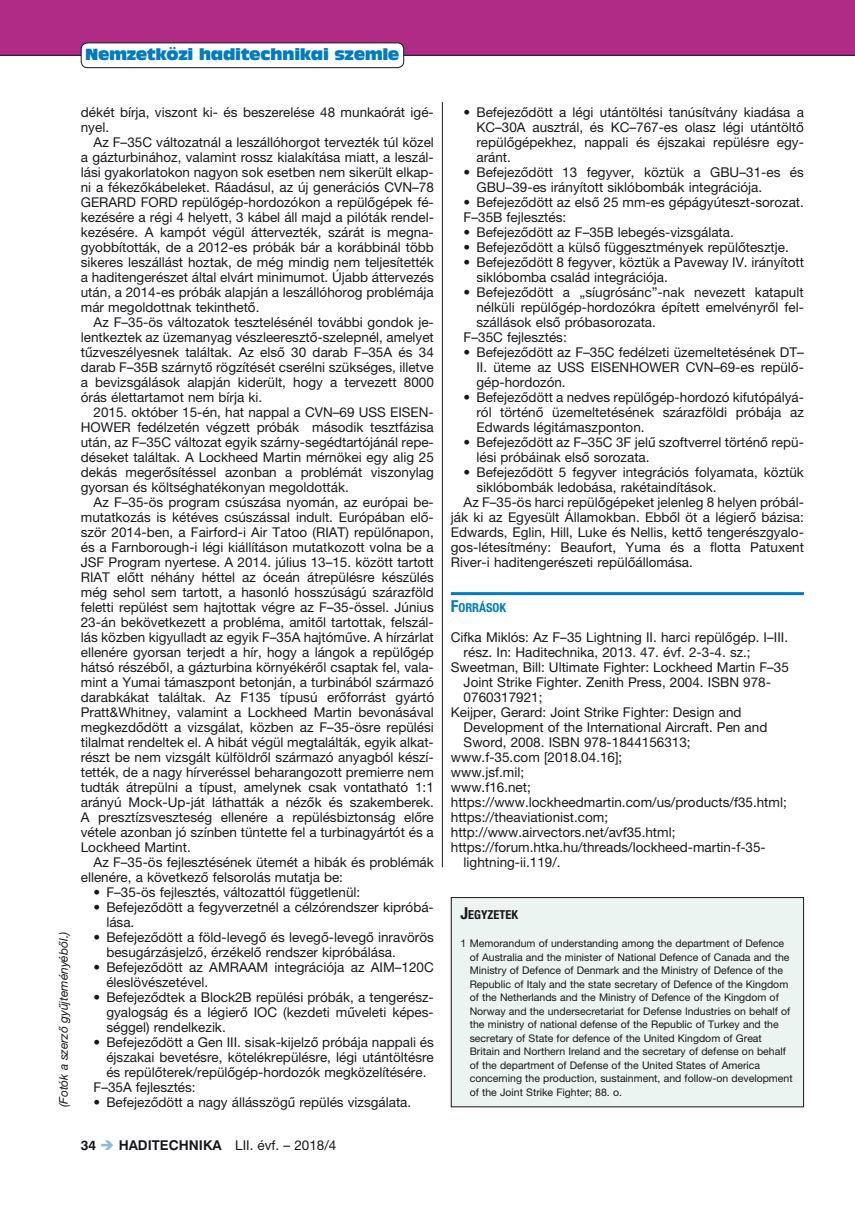
<style>
.page{position:relative;width:855px;height:1212px;background:#fff}
.page>*{position:absolute;margin:0;border:0;box-sizing:border-box;transform-origin:0 0}
.t1{font:15px "Antique Olive Compact";letter-spacing:-.02em;color:#007bc1}
.t2{font:13.5px/15px "Helvetica Neue LT Pro";color:#1a171c}
.t3{font:700 condensed 12.3px "Helvetica Neue LT Pro";color:#1a171c}
.t4{font:700 condensed 12.3px "Helvetica Neue LT Pro";color:#007bc1}
.t5{font:italic 12px "Helvetica Neue LT Pro";color:#1a171c}
.t6{font:10.5px/13.5px "Helvetica Neue LT Pro";color:#1a171c}
.s1{font-family:"Swiss 721 HU Bold"}
.s2{color:#88b9df}
.s3{font-size:16.5px}
</style>
<div class="page">
<div style="left:0;top:0;width:855px;height:55px;background:#af2b85"></div>
<hr style="left:0;top:55px;width:855px;height:1px;background:#1a171c">
<div style="left:81px;top:43px;width:323px;height:25px;background:#fff;border-radius:6px"></div>
<div style="left:81px;top:43px;width:323px;height:25px;border:1px solid #1a171c;border-radius:6px"></div>
<hr style="left:451px;top:592px;width:353px;height:3px;background:#007bc1">
<div style="left:451px;top:897px;width:352px;height:210px;background:#ecf4f1"></div>
<div style="left:451px;top:897px;width:353px;height:210px;border:1px solid #1a171c"></div>
<hr style="left:442px;top:102px;width:1px;height:765px;background:#1a171c">
<p class="t1" style="left:85px;top:44px;width:316px">Nemzetközi haditechnikai szemle</p>
<p class="t5" style="left:56px;top:1107px;width:178px;rotate:-90deg">(Fotók a szerző gyűjteményéből.)</p>
<p class="t2" style="left:81px;top:105px;width:354px">dékét bírja, viszont ki- és beszerelése 48 munkaórát igé&shy;nyel.</p>
<p class="t2" style="left:81px;top:135px;width:354px;text-align:justify;text-indent:13px">Az F–35C változatnál a leszállóhorgot tervezték túl közel a gázturbinához, valamint rossz kialakítása miatt, a leszál&shy;lási gyakorlatokon nagyon sok esetben nem sikerült elkap&shy;ni a fékezőkábeleket. Ráadásul, az új generációs CVN–78<br>GERARD FORD repülőgép-hordozókon a repülőgépek fé&shy;kezésére a régi 4 helyett, 3 kábel áll majd a pilóták rendel&shy;kezésére. A kampót végül áttervezték, szárát is megna&shy;gyobbították, de a 2012-es próbák bár a korábbinál több sikeres leszállást hoztak, de még mindig nem teljesítették a haditengerészet által elvárt minimumot. Újabb áttervezés után, a 2014-es próbák alapján a leszállóhorog problémája már megoldottnak tekinthető.</p>
<p class="t2" style="left:81px;top:315px;width:354px;text-align:justify;text-indent:13px">Az F–35-ös változatok tesztelésénél további gondok je&shy;lentkeztek az üzemanyag vészleeresztő-szelepnél, amelyet tűzveszélyesnek találtak. Az első 30 darab F–35A és 34 darab F–35B szárnytő rögzítését cserélni szükséges, illetve a bevizsgálások alapján kiderült, hogy a tervezett 8000 órás élettartamot nem bírja ki.</p>
<p class="t2" style="left:81px;top:405px;width:354px;text-align:justify;text-indent:13px">2015. október 15-én, hat nappal a CVN–69 USS EISEN-HOWER fedélzetén végzett próbák második tesztfázisa után, az F–35C változat egyik szárny-segédtartójánál repe&shy;déseket találtak. A Lockheed Martin mérnökei egy alig 25 dekás megerősítéssel azonban a problémát viszonylag gyorsan és költséghatékonyan megoldották.</p>
<p class="t2" style="left:81px;top:495px;width:355px;text-align:justify;text-indent:13px">Az F–35-ös program csúszása nyomán, az európai be&shy;mutatkozás is kétéves csúszással indult. Európában elő&shy;ször 2014-ben, a Fairford-i Air Tatoo (RIAT) repülőnapon, és a Farnborough-i légi kiállításon mutatkozott volna be a JSF Program nyertese. A 2014. július 13–15. között tartott RIAT előtt néhány héttel az óceán átrepülésre készülés még sehol sem tartott, a hasonló hosszúságú szárazföld feletti repülést sem hajtottak végre az F–35-össel. Június 23-án bekövetkezett a probléma, amitől tartottak, felszál&shy;lás közben kigyulladt az egyik F–35A hajtóműve. A hírzárlat ellenére gyorsan terjedt a hír, hogy a lángok a repülőgép hátsó részéből, a gázturbina környékéről csaptak fel, vala&shy;mint a Yumai támaszpont betonján, a turbinából származó darabkákat találtak. Az F135 típusú erőforrást gyártó Pratt&amp;Whitney, valamint a Lockheed Martin bevonásával megkezdődött a vizsgálat, közben az F–35-ösre repülési tilalmat rendeltek el. A hibát végül megtalálták, egyik alkat&shy;részt be nem vizsgált külföldről származó anyagból készí&shy;tették, de a nagy hírveréssel beharangozott premierre nem tudták átrepülni a típust, amelynek csak vontatható 1:1 arányú Mock-Up-ját láthatták a nézők és szakemberek.<br>A presztízsveszteség ellenére a repülésbiztonság előre vétele azonban jó színben tüntette fel a turbinagyártót és a Lockheed Martint.</p>
<p class="t2" style="left:81px;top:854px;width:354px;text-indent:13px">Az F–35-ös fejlesztésének ütemét a hibák és problémák ellenére, a következő felsorolás mutatja be:</p>
<p class="t2" style="left:94px;top:884px;width:268px">• F–35-ös fejlesztés, változattól függetlenül:</p>
<p class="t2" style="left:106px;top:899px;width:329px;text-indent:-13px">• Befejeződött a fegyverzetnél a célzórendszer kipróbá&shy;lása.</p>
<p class="t2" style="left:106px;top:929px;width:329px;text-indent:-13px">• Befejeződött a föld-levegő és levegő-levegő inravörös besugárzásjelző, érzékelő rendszer kipróbálása.</p>
<p class="t2" style="left:106px;top:959px;width:329px;text-indent:-13px">• Befejeződött az AMRAAM integrációja az AIM–120C éleslövészetével.</p>
<p class="t2" style="left:106px;top:989px;width:329px;text-align:justify;text-indent:-13px">• Befejeződtek a Block2B repülési próbák, a tengerész&shy;gyalogság és a légierő IOC (kezdeti műveleti képes&shy;séggel) rendelkezik.</p>
<p class="t2" style="left:94px;top:1034px;width:342px">• Befejeződött a Gen III. sisak-kijelző próbája nappali és</p>
<p class="t2" style="left:106px;top:1049px;width:329px">éjszakai bevetésre, kötelékrepülésre, légi utántöltésre</p>
<p class="t2" style="left:106px;top:1064px;width:322px">és repülőterek/repülőgép-hordozók megközelítésére.</p>
<p class="t2" style="left:94px;top:1079px;width:104px">F–35A fejlesztés:</p>
<p class="t2" style="left:94px;top:1094px;width:319px">• Befejeződött a nagy állásszögű repülés vizsgálata.</p>
<p class="t2" style="left:81px;top:1137px;width:257px"><span class="s1">34</span> <span class="s2">➔</span> <span class="s1">HADITECHNIKA</span> LII. évf. – 2018/4</p>
<p class="t2" style="left:476px;top:105px;width:329px;text-align:justify;text-indent:-13px">• Befejeződött a légi utántöltési tanúsítvány kiadása a KC–30A ausztrál, és KC–767-es olasz légi utántöltő repülőgépekhez, nappali és éjszakai repülésre egy&shy;aránt.</p>
<p class="t2" style="left:476px;top:165px;width:329px;text-indent:-13px">• Befejeződött 13 fegyver, köztük a GBU–31-es és<br>GBU–39-es irányított siklóbombák integrációja.</p>
<p class="t2" style="left:463px;top:195px;width:342px">• Befejeződött az első 25 mm-es gépágyúteszt-sorozat.<br>F–35B fejlesztés:</p>
<p class="t2" style="left:463px;top:225px;width:272px">• Befejeződött az F–35B lebegés-vizsgálata.</p>
<p class="t2" style="left:463px;top:240px;width:327px">• Befejeződött a külső függesztmények repülőtesztje.</p>
<p class="t2" style="left:476px;top:255px;width:329px;text-indent:-13px">• Befejeződött 8 fegyver, köztük a Paveway IV. irányított siklóbomba család integrációja.</p>
<p class="t2" style="left:463px;top:285px;width:341px">• Befejeződött a „síugrósánc”-nak nevezett katapult</p>
<p class="t2" style="left:476px;top:300px;width:329px">nélküli repülőgép-hordozókra épített emelvényről fel-</p>
<p class="t2" style="left:476px;top:315px;width:181px">szállások első próbasorozata.</p>
<p class="t2" style="left:463px;top:330px;width:105px">F–35C fejlesztés:</p>
<p class="t2" style="left:476px;top:345px;width:329px;text-align:justify;text-indent:-13px">• Befejeződött az F–35C fedélzeti üzemeltetésének DT– II. üteme az USS EISENHOWER CVN–69-es repülő&shy;gép-hordozón.</p>
<p class="t2" style="left:476px;top:390px;width:329px;text-align:justify;text-indent:-13px">• Befejeződött a nedves repülőgép-hordozó kifutópályá&shy;ról történő üzemeltetésének szárazföldi próbája az Edwards légitámaszponton.</p>
<p class="t2" style="left:476px;top:435px;width:329px;text-indent:-13px">• Befejeződött az F–35C 3F jelű szoftverrel történő repü&shy;lési próbáinak első sorozata.</p>
<p class="t2" style="left:463px;top:465px;width:342px">• Befejeződött 5 fegyver integrációs folyamata, köztük</p>
<p class="t2" style="left:476px;top:480px;width:242px">siklóbombák ledobása, rakétaindítások.</p>
<p class="t2" style="left:463px;top:495px;width:342px">Az F–35-ös harci repülőgépeket jelenleg 8 helyen próbál-</p>
<p class="t2" style="left:451px;top:510px;width:354px">ják ki az Egyesült Államokban. Ebből öt a légierő bázisa:</p>
<p class="t2" style="left:451px;top:525px;width:354px">Edwards, Eglin, Hill, Luke és Nellis, kettő tengerészgyalo-</p>
<p class="t2" style="left:451px;top:540px;width:355px">gos-létesítmény: Beaufort, Yuma és a flotta Patuxent</p>
<p class="t2" style="left:451px;top:555px;width:244px">River-i haditengerészeti repülőállomása.</p>
<p class="t4" style="left:451px;top:600px;width:57px"><span class="s3">F</span>ORRÁSOK</p>
<p class="t2" style="left:451px;top:630px;width:339px">Cifka Miklós: Az F–35 Lightning II. harci repülőgép. I–III.</p>
<p class="t2" style="left:463px;top:645px;width:288px">rész. In: Haditechnika, 2013. 47. évf. 2-3-4. sz.;</p>
<p class="t2" style="left:451px;top:660px;width:339px">Sweetman, Bill: Ultimate Fighter: Lockheed Martin F–35</p>
<p class="t2" style="left:463px;top:675px;width:309px">Joint Strike Fighter. Zenith Press, 2004. ISBN 978-</p>
<p class="t2" style="left:463px;top:690px;width:80px">0760317921;</p>
<p class="t2" style="left:451px;top:705px;width:292px">Keijper, Gerard: Joint Strike Fighter: Design and</p>
<p class="t2" style="left:463px;top:720px;width:305px">Development of the International Aircraft. Pen and</p>
<p class="t2" style="left:463px;top:735px;width:228px">Sword, 2008. ISBN 978-1844156313;</p>
<p class="t2" style="left:451px;top:750px;width:173px">www.f-35.com [2018.04.16];</p>
<p class="t2" style="left:451px;top:765px;width:75px">www.jsf.mil;</p>
<p class="t2" style="left:451px;top:780px;width:81px">www.f16.net;</p>
<p class="t2" style="left:451px;top:795px;width:337px">https://www.lockheedmartin.com/us/products/f35.html;</p>
<p class="t2" style="left:451px;top:810px;width:159px">https://theaviationist.com;</p>
<p class="t2" style="left:451px;top:825px;width:226px">http://www.airvectors.net/avf35.html;</p>
<p class="t2" style="left:451px;top:840px;width:316px">https://forum.htka.hu/threads/lockheed-martin-f-35-</p>
<p class="t2" style="left:463px;top:855px;width:99px">lightning-ii.119/.</p>
<p class="t3" style="left:460px;top:907px;width:59px"><span class="s3">J</span>EGYZETEK</p>
<p class="t6" style="left:470px;top:936px;width:324px;text-indent:-9px">1 Memorandum of understanding among the department of Defence of Australia and the minister of National Defence of Canada and the Ministry of Defence of Denmark and the Ministry of Defence of the Republic of Italy and the state secretary of Defence of the Kingdom of the Netherlands and the Ministry of Defence of the Kingdom of Norway and the undersecretariat for Defense Industries on behalf of the ministry of national defense of the Republic of Turkey and the secretary of State for defence of the United Kingdom of Great Britain and Northern Ireland and the secretary of defense on behalf of the department of Defense of the United States of America concerning the production, sustainment, and follow-on development of the Joint Strike Fighter; 88. o.</p>
</div>
